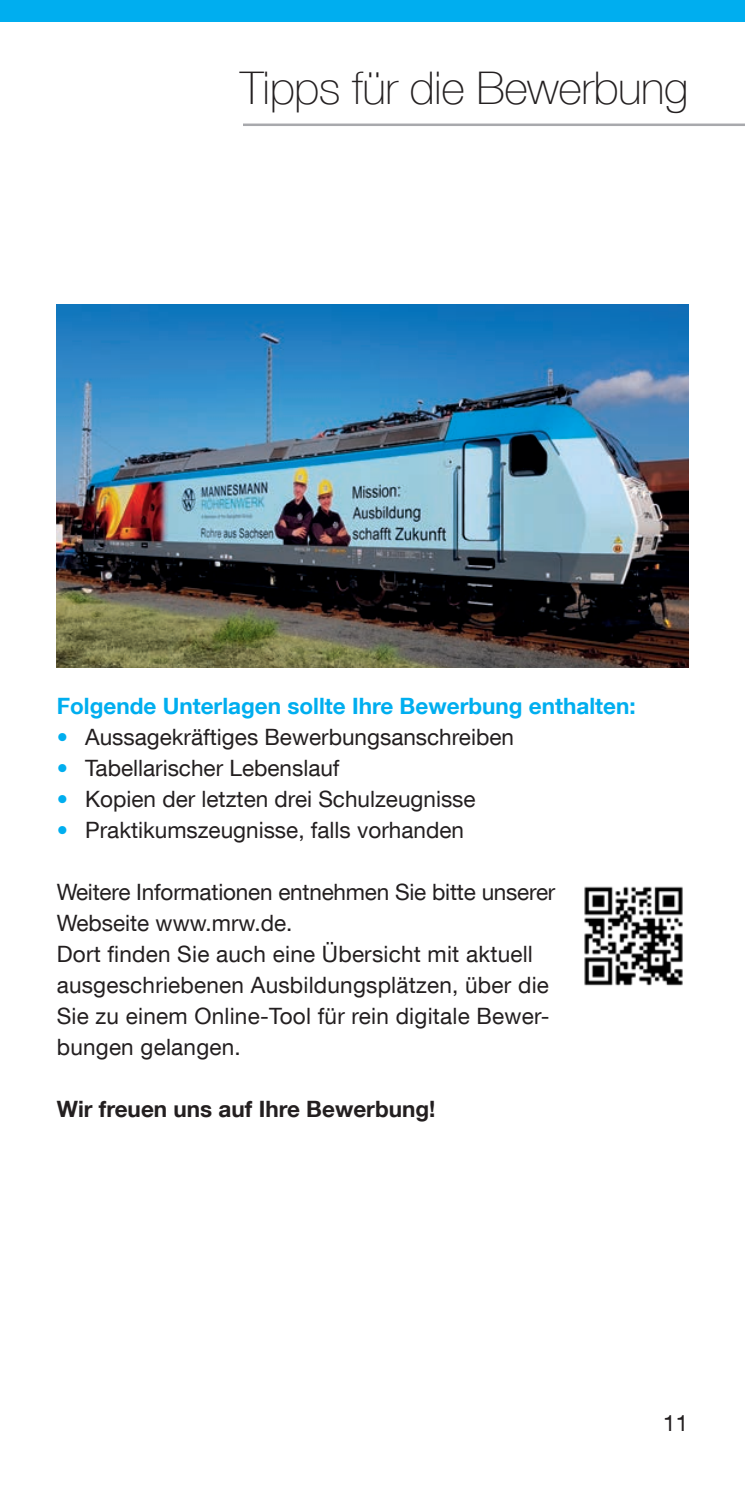
<style>
.page{position:relative;width:745px;height:1489px;background:#fff}
.page>*{position:absolute;margin:0;border:0;box-sizing:border-box;transform-origin:0 0}
.Seitenheadline_rechts{font:100 45px "Helvetica Neue LT Com";letter-spacing:-.01em;color:#231f20}
.Fließtext{font:22.5px/31px "Helvetica Neue LT Com";color:#231f20}
.Hervorhebung_cyan{font:700 22.5px "Helvetica Neue LT Com";color:#00aeef}
.Hervorhebung{font:700 22.5px "Helvetica Neue LT Com";color:#231f20}
.s1{font-weight:700;color:#00aeef}
</style>
<div class="page">
<hr style="left:243px;top:123px;width:501px;height:3px;background:#a8a9ad">
<div style="left:0;top:0;width:744px;height:21px;background:#00aeef"></div>
<img style="left:57px;top:305px;width:630px;height:362px">
<img style="left:584px;top:886px;width:99px;height:100px">
<p class="Seitenheadline_rechts" style="left:240px;top:62px;width:449px">Tipps für die Bewerbung</p>
<p class="Hervorhebung_cyan" style="left:57px;top:691px;width:580px">Folgende Unterlagen sollte Ihre Bewerbung enthalten:</p>
<p class="Fließtext" style="left:57px;top:721px;width:458px"><span class="s1">•</span> Aussagekräftiges Bewerbungsanschreiben</p>
<p class="Fließtext" style="left:57px;top:752px;width:284px"><span class="s1">•</span> Tabellarischer Lebenslauf</p>
<p class="Fließtext" style="left:57px;top:783px;width:420px"><span class="s1">•</span> Kopien der letzten drei Schulzeugnisse</p>
<p class="Fließtext" style="left:57px;top:814px;width:408px"><span class="s1">•</span> Praktikumszeugnisse, falls vorhanden</p>
<p class="Fließtext" style="left:57px;top:876px;width:500px">Weitere Informationen entnehmen Sie bitte unserer<br>Webseite www.mrw.de.</p>
<p class="Fließtext" style="left:57px;top:938px;width:494px">Dort finden Sie auch eine Übersicht mit aktuell ausgeschriebenen Ausbildungsplätzen, über die Sie zu einem Online-Tool für rein digitale Bewer&shy;bungen gelangen.</p>
<p class="Hervorhebung" style="left:57px;top:1095px;width:380px">Wir freuen uns auf Ihre Bewerbung!</p>
<p class="Fließtext" style="left:662px;top:1406px;width:27px">11</p>
</div>
